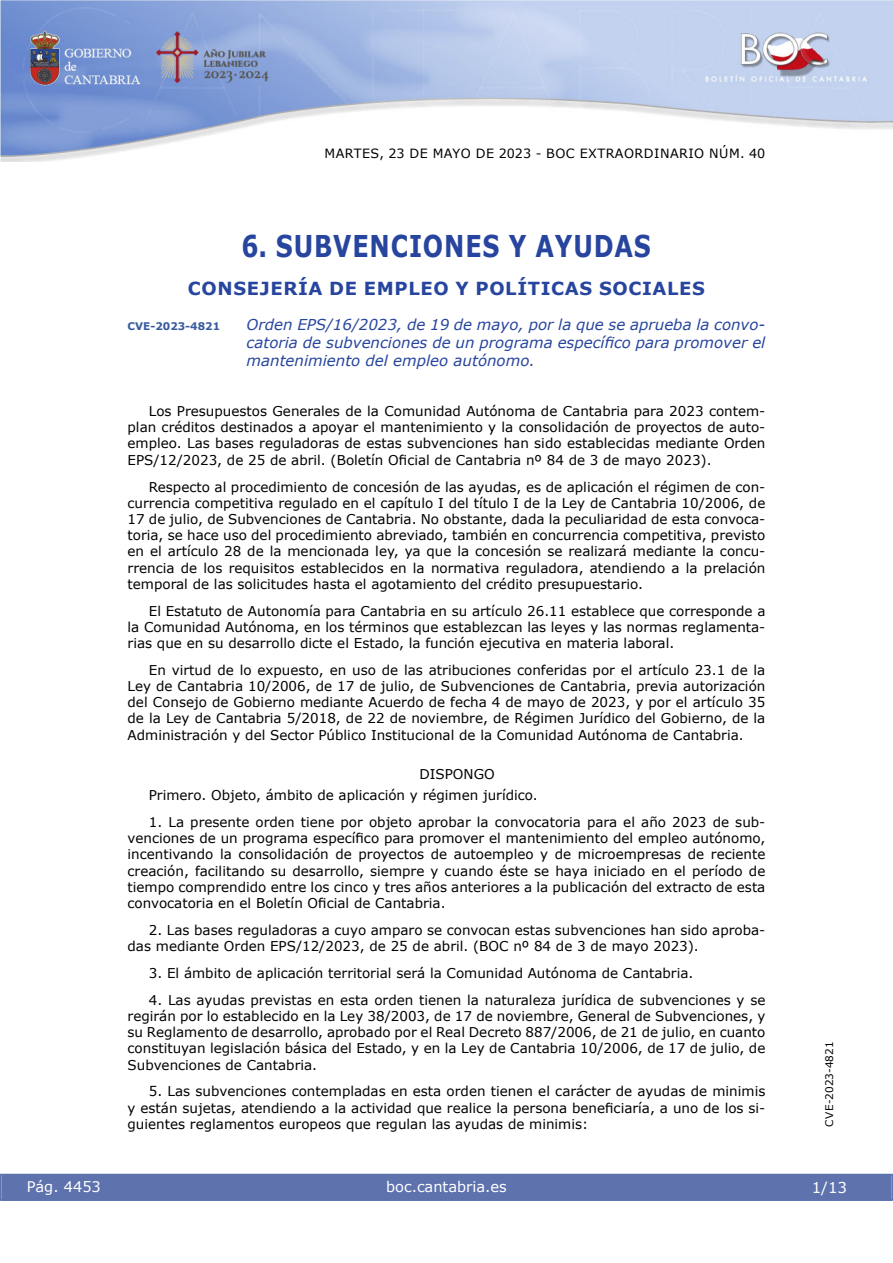
<style>
.page{position:relative;width:893px;height:1263px;background:#fff}
.page>*{position:absolute;margin:0;border:0;box-sizing:border-box;transform-origin:0 0}
.Titulo_sec{font:700 30px "Verdana";letter-spacing:.035em;color:#27459e;scale:.8 1}
.emisor_text{font:700 18px "Verdana";letter-spacing:.035em;color:#27459e}
.Titulo_text{font:15px/18px "Verdana Italic 2";color:#27459e;text-align:justify}
.t1{font:15px "Verdana 2";color:#fff}
.t2{font:14.55px "Verdana 2";color:#fff}
.inicio_de_parrafo{font:13.5px/16.2px "Verdana 2";color:#000;text-align:justify}
.center{font:13.5px "Verdana 2";color:#000}
.t3{font:12.75px "Verdana 2";letter-spacing:.035em;color:#000}
.t4{font:10.5px "Verdana 2";color:#000}
.Titulo_text-2{font:700 10.5px "Verdana";color:#385b9e}
.s1{font-family:"Verdana";font-style:italic}
.s2{font-family:"Verdana"}
</style>
<div class="page">
<img style="left:0;top:0;width:893px;height:161px">
<div style="left:1px;top:1174px;width:890px;height:27px;background:#5e73ae"></div>
<p class="t3" style="left:324px;top:144px;width:442px">MARTES, 23 DE MAYO DE 2023 - BOC EXTRAORDINARIO NÚM. 40</p>
<h2 class="Titulo_sec" style="left:241px;top:225px;width:513px">6. SUBVENCIONES Y AYUDAS</h2>
<h4 class="emisor_text" style="left:188px;top:276px;width:518px">CONSEJERÍA DE EMPLEO Y POLÍTICAS SOCIALES</h4>
<p class="Titulo_text-2" style="left:128px;top:319px;width:94px">CVE-2023-4821</p>
<p class="Titulo_text" style="left:247px;top:315px;width:520px">Orden EPS/16/2023, de 19 de mayo, por la que se aprueba la convo&shy;<span class="s1">catoria de subvenciones de un programa específico para promover el </span>mantenimiento del empleo autónomo.</p>
<p class="inicio_de_parrafo" style="left:128px;top:403px;width:639px;text-indent:21px">Los Presupuestos Generales de la Comunidad Autónoma de Cantabria para 2023 contem&shy;plan créditos destinados a apoyar el mantenimiento y la consolidación de proyectos de auto&shy;empleo. Las bases reguladoras de estas subvenciones han sido establecidas mediante Orden <span class="s2">EPS/12/2023, de 25 de abril. (Boletín Oficial de Cantabria nº 84 de 3 de mayo 2023).</span></p>
<p class="inicio_de_parrafo" style="left:128px;top:478px;width:639px;text-indent:21px">Respecto al procedimiento de concesión de las ayudas, es de aplicación el régimen de con&shy;currencia competitiva regulado en el capítulo I del título I de la Ley de Cantabria 10/2006, de 17 de julio, de Subvenciones de Cantabria. No obstante, dada la peculiaridad de esta convoca&shy;toria, se hace uso del procedimiento abreviado, también en concurrencia competitiva, previsto en el artículo 28 de la mencionada ley, ya que la concesión se realizará mediante la concu&shy;rrencia de los requisitos establecidos en la normativa reguladora, atendiendo a la prelación temporal de las solicitudes hasta el agotamiento del crédito presupuestario.</p>
<p class="inicio_de_parrafo" style="left:128px;top:602px;width:639px;text-indent:21px">El Estatuto de Autonomía para Cantabria en su artículo 26.11 establece que corresponde a la Comunidad Autónoma, en los términos que establezcan las leyes y las normas reglamenta&shy;rias que en su desarrollo dicte el Estado, la función ejecutiva en materia laboral.</p>
<p class="inicio_de_parrafo" style="left:128px;top:662px;width:639px;text-indent:21px">En virtud de lo expuesto, en uso de las atribuciones conferidas por el artículo 23.1 de la Ley de Cantabria 10/2006, de 17 de julio, de Subvenciones de Cantabria, previa autorización del Consejo de Gobierno mediante Acuerdo de fecha 4 de mayo de 2023, y por el artículo 35 de la Ley de Cantabria 5/2018, de 22 de noviembre, de Régimen Jurídico del Gobierno, de la Administración y del Sector Público Institucional de la Comunidad Autónoma de Cantabria.</p>
<p class="center" style="left:419px;top:765px;width:77px">DISPONGO</p>
<p class="inicio_de_parrafo" style="left:149px;top:787px;width:390px">Primero. Objeto, ámbito de aplicación y régimen jurídico.</p>
<p class="inicio_de_parrafo" style="left:128px;top:814px;width:639px;text-indent:21px">1. La presente orden tiene por objeto aprobar la convocatoria para el año 2023 de sub&shy;<span class="s2">venciones de un programa específico para promover el mantenimiento del empleo autónomo, </span>incentivando la consolidación de proyectos de autoempleo y de microempresas de reciente creación, facilitando su desarrollo, siempre y cuando éste se haya iniciado en el período de tiempo comprendido entre los cinco y tres años anteriores a la publicación del extracto de esta <span class="s2">convocatoria en el Boletín Oficial de Cantabria.</span></p>
<p class="inicio_de_parrafo" style="left:128px;top:922px;width:639px;text-indent:21px">2. Las bases reguladoras a cuyo amparo se convocan estas subvenciones han sido aproba&shy;<span class="s2">das mediante Orden EPS/12/2023, de 25 de abril. (BOC nº 84 de 3 de mayo 2023).</span></p>
<p class="inicio_de_parrafo" style="left:149px;top:965px;width:546px">3. El ámbito de aplicación territorial será la Comunidad Autónoma de Cantabria.</p>
<p class="inicio_de_parrafo" style="left:128px;top:991px;width:639px;text-indent:21px">4. Las ayudas previstas en esta orden tienen la naturaleza jurídica de subvenciones y se regirán por lo establecido en la Ley 38/2003, de 17 de noviembre, General de Subvenciones, y su Reglamento de desarrollo, aprobado por el Real Decreto 887/2006, de 21 de julio, en cuanto constituyan legislación básica del Estado, y en la Ley de Cantabria 10/2006, de 17 de julio, de Subvenciones de Cantabria.</p>
<p class="inicio_de_parrafo" style="left:128px;top:1083px;width:639px;text-indent:21px">5. Las subvenciones contempladas en esta orden tienen el carácter de ayudas de minimis <span class="s2">y están sujetas, atendiendo a la actividad que realice la persona beneficiaría, a uno de los si&shy;</span>guientes reglamentos europeos que regulan las ayudas de minimis:</p>
<p class="t2" style="left:27px;top:1177px;width:76px">Pág. 4453</p>
<p class="t2" style="left:386px;top:1177px;width:122px">boc.cantabria.es</p>
<p class="t4" style="left:822px;top:1126px;width:87px;rotate:-90deg">CVE-2023-4821</p>
<p class="t1" style="left:812px;top:1177px;width:37px">1/13</p>
</div>
